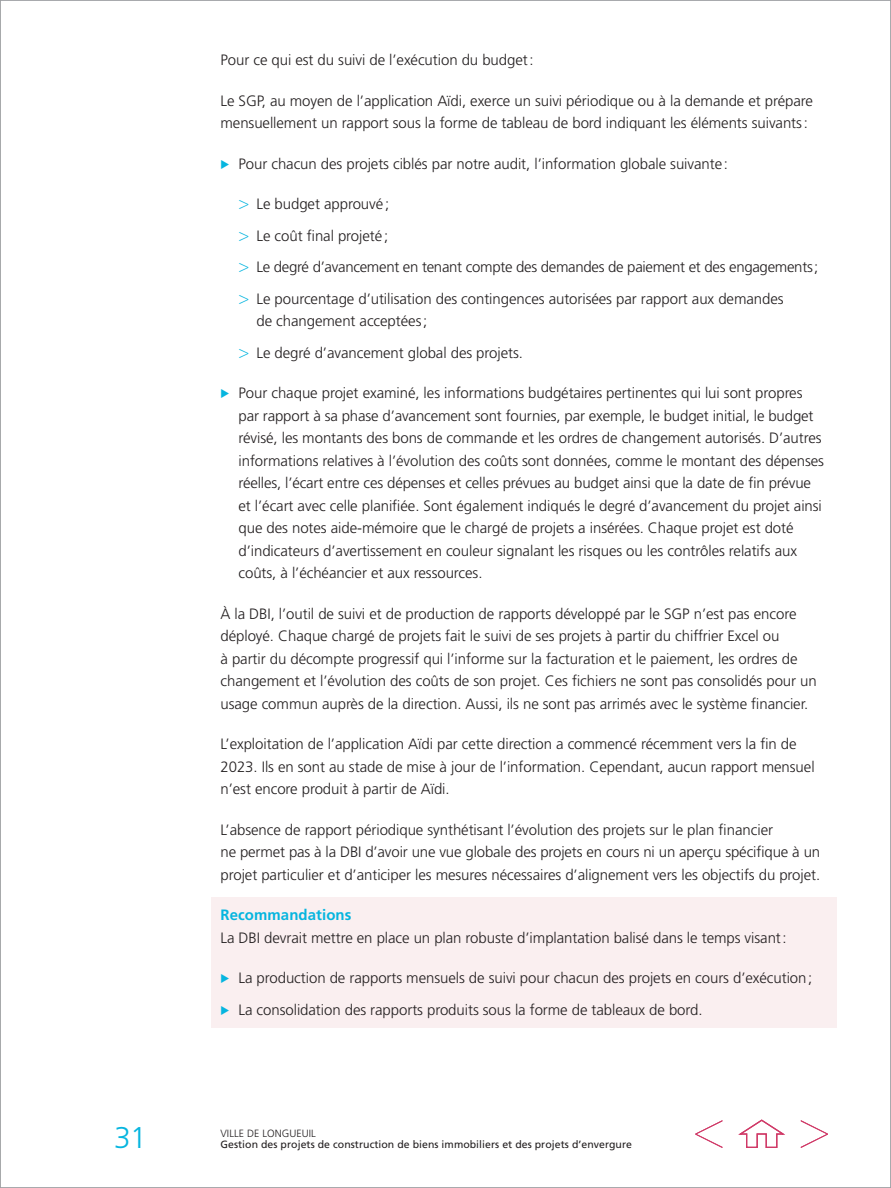
<style>
.page{position:relative;width:891px;height:1188px;background:#fff}
.page>*{position:absolute;margin:0;border:0;box-sizing:border-box;transform-origin:0 0}
.t1{font:300 30px "Frutiger LT Std";color:#06b5df}
._01_Texte{font:300 15px/22.5px "Frutiger LT Std";letter-spacing:-.005em;color:#231f20}
.Shade_Recom_Txt{font:300 15px "Frutiger LT Std";letter-spacing:-.005em;color:#231f20}
.Shade_Recom_ST{font:700 15px "Frutiger LT Std";letter-spacing:.005em;color:#06b5df}
.t2{font:10.5px "Frutiger LT Std";letter-spacing:.005em;color:#231f20}
.t3{font:300 10.5px "Frutiger LT Std";letter-spacing:.005em;color:#231f20}
.s1{font-family:"Apex New";font-weight:400;font-size:12px;color:#06b5df}
</style>
<div class="page">
<div style="left:212px;top:898px;width:625px;height:35px;background:#faeff0"></div>
<div style="left:212px;top:911px;width:625px;height:45px;background:#faeff0"></div>
<div style="left:212px;top:952px;width:625px;height:44px;background:#faeff0"></div>
<div style="left:212px;top:983px;width:625px;height:45px;background:#faeff0"></div>
<svg style="left:695px;top:1120px;width:27px;height:28px"></svg>
<svg style="left:801px;top:1120px;width:27px;height:28px"></svg>
<svg style="left:738px;top:1120px;width:47px;height:28px"></svg>
<p class="_01_Texte" style="left:220px;top:49px;width:315px">Pour ce qui est du suivi de l’exécution du budget:</p>
<p class="_01_Texte" style="left:220px;top:90px;width:594px">Le SGP, au moyen de l’application Aïdi, exerce un suivi périodique ou à la demande et prépare mensuellement un rapport sous la forme de tableau de bord indiquant les éléments suivants:</p>
<p class="_01_Texte" style="left:220px;top:153px;width:509px"><span class="s1">►</span> Pour chacun des projets ciblés par notre audit, l’information globale suivante:</p>
<p class="_01_Texte" style="left:238px;top:193px;width:152px"><span class="s1">ʱ</span> Le budget approuvé;</p>
<p class="_01_Texte" style="left:238px;top:225px;width:151px"><span class="s1">ʱ</span> Le coût final projeté;</p>
<p class="_01_Texte" style="left:238px;top:256px;width:581px"><span class="s1">ʱ</span> Le degré d’avancement en tenant compte des demandes de paiement et des engagements;</p>
<p class="_01_Texte" style="left:256px;top:288px;width:529px;text-indent:-18px"><span class="s1">ʱ</span> Le pourcentage d’utilisation des contingences autorisées par rapport aux demandes de changement acceptées;</p>
<p class="_01_Texte" style="left:238px;top:342px;width:286px"><span class="s1">ʱ</span> Le degré d’avancement global des projets.</p>
<p class="_01_Texte" style="left:238px;top:382px;width:587px;text-indent:-18px"><span class="s1">►</span> Pour chaque projet examiné, les informations budgétaires pertinentes qui lui sont propres par rapport à sa phase d’avancement sont fournies, par exemple, le budget initial, le budget révisé, les montants des bons de commande et les ordres de changement autorisés. D’autres informations relatives à l’évolution des coûts sont données, comme le montant des dépenses réelles, l’écart entre ces dépenses et celles prévues au budget ainsi que la date de fin prévue et l’écart avec celle planifiée. Sont également indiqués le degré d’avancement du projet ainsi que des notes aide-mémoire que le chargé de projets a insérées. Chaque projet est doté d’indicateurs d’avertissement en couleur signalant les risques ou les contrôles relatifs aux coûts, à l’échéancier et aux ressources.</p>
<p class="_01_Texte" style="left:220px;top:603px;width:598px">À la DBI, l’outil de suivi et de production de rapports développé par le SGP n’est pas encore déployé. Chaque chargé de projets fait le suivi de ses projets à partir du chiffrier Excel ou<br>à partir du décompte progressif qui l’informe sur la facturation et le paiement, les ordres de changement et l’évolution des coûts de son projet. Ces fichiers ne sont pas consolidés pour un usage commun auprès de la direction. Aussi, ils ne sont pas arrimés avec le système financier.</p>
<p class="_01_Texte" style="left:220px;top:733px;width:596px">L’exploitation de l’application Aïdi par cette direction a commencé récemment vers la fin de<br>2023. Ils en sont au stade de mise à jour de l’information. Cependant, aucun rapport mensuel n’est encore produit à partir de Aïdi.</p>
<p class="_01_Texte" style="left:220px;top:819px;width:601px">L’absence de rapport périodique synthétisant l’évolution des projets sur le plan financier<br>ne permet pas à la DBI d’avoir une vue globale des projets en cours ni un aperçu spécifique à un projet particulier et d’anticiper les mesures nécessaires d’alignement vers les objectifs du projet.</p>
<p class="Shade_Recom_ST" style="left:220px;top:906px;width:133px">Recommandations</p>
<p class="Shade_Recom_Txt" style="left:220px;top:929px;width:568px">La DBI devrait mettre en place un plan robuste d’implantation balisé dans le temps visant:</p>
<p class="_01_Texte" style="left:220px;top:967px;width:593px"><span class="s1">►</span> La production de rapports mensuels de suivi pour chacun des projets en cours d’exécution;</p>
<p class="_01_Texte" style="left:220px;top:999px;width:484px"><span class="s1">►</span> La consolidation des rapports produits sous la forme de tableaux de bord.</p>
<h1 class="t1" style="left:114px;top:1121px;width:34px">31</h1>
<p class="t3" style="left:220px;top:1127px;width:97px">VILLE DE LONGUEUIL</p>
<p class="t2" style="left:220px;top:1138px;width:413px">Gestion des projets de construction de biens immobiliers et des projets d’envergure</p>
</div>
